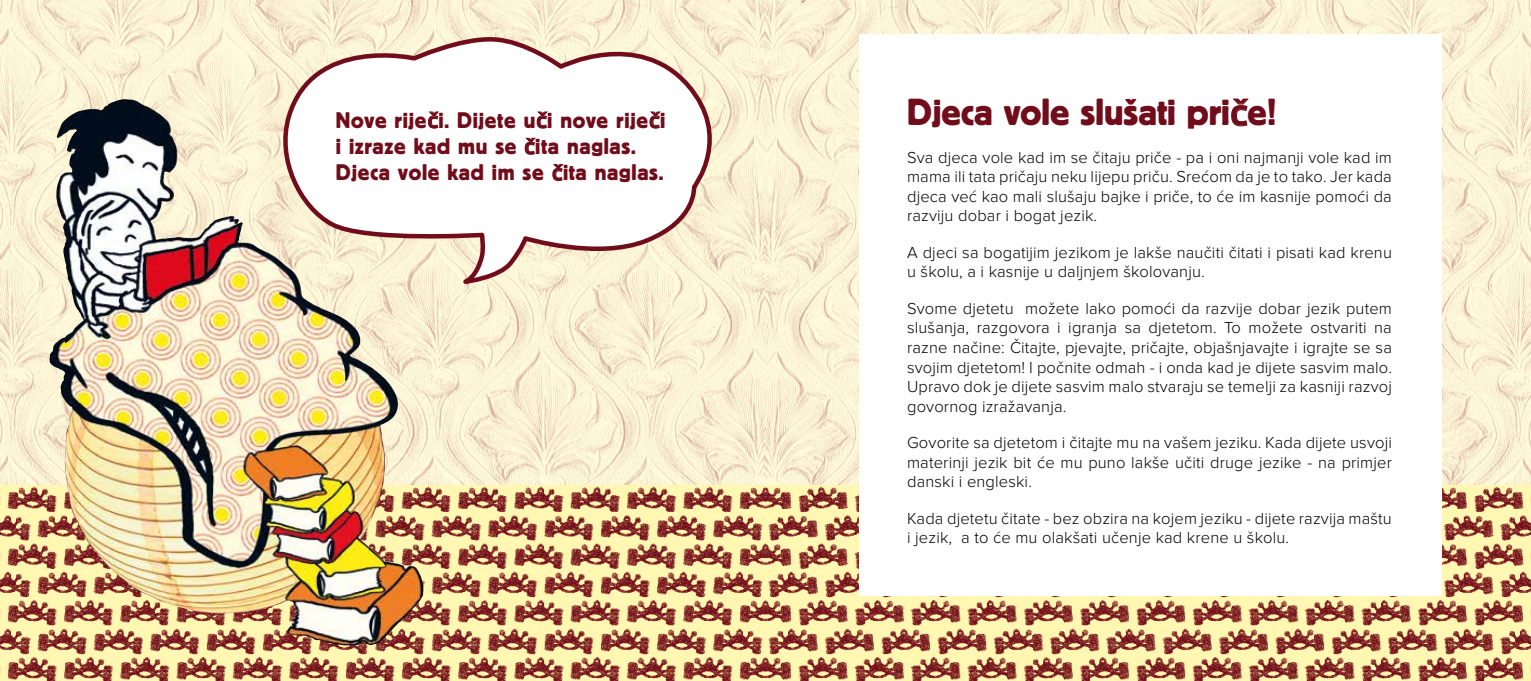
<style>
.page{position:relative;width:1531px;height:681px;background:#fff}
.page>*{position:absolute;margin:0;border:0;box-sizing:border-box;transform-origin:0 0}
.t1{font:37.5px "Block BE";color:#710c1a}
.t2{font:22.5px/26.2px "Block BE";letter-spacing:.03em;color:#710c1a}
.t3{font:300 16.5px/19.5px "Proxima Nova";letter-spacing:.01em;color:#000;text-align:justify}
.s1{font-family:"Elektra Light Pro";font-weight:700}
</style>
<div class="page">
<img style="left:0;top:0;width:765px;height:485px">
<img style="left:765px;top:0;width:766px;height:485px">
<img style="left:765px;top:485px;width:766px;height:195px">
<div style="left:859px;top:34px;width:582px;height:561px;background:#fff"></div>
<svg style="left:0;top:485px;width:765px;height:195px;background:#cba176"></svg>
<img style="left:49px;top:104px;width:247px;height:509px">
<svg style="left:1231px;top:98px;width:18px;height:29px"></svg>
<svg style="left:277px;top:29px;width:462px;height:257px"></svg>
<svg style="left:428px;top:111px;width:12px;height:18px"></svg>
<svg style="left:536px;top:111px;width:13px;height:18px"></svg>
<svg style="left:649px;top:111px;width:13px;height:18px"></svg>
<svg style="left:524px;top:137px;width:13px;height:18px"></svg>
<svg style="left:552px;top:163px;width:12px;height:18px"></svg>
<h2 class="t2" style="left:336px;top:106px;width:331px">Nove rije<span class="s1">č</span>i. Dijete u<span class="s1">č</span>i nove rije<span class="s1">č</span>i</h2>
<h2 class="t2" style="left:336px;top:132px;width:329px">i izraze kad mu se <span class="s1">č</span>ita naglas.<br>Djeca vole kad im se <span class="s1">č</span>ita naglas.</h2>
<h1 class="t1" style="left:907px;top:91px;width:371px">Djeca vole slušati pri<span class="s1">č</span>e!</h1>
<p class="t3" style="left:907px;top:148px;width:486px">Sva djeca vole kad im se čitaju priče - pa i oni najmanji vole kad im mama ili tata pričaju neku lijepu priču. Srećom da je to tako. Jer kada djeca već kao mali slušaju bajke i priče, to će im kasnije pomoći da razviju dobar i bogat jezik.</p>
<p class="t3" style="left:907px;top:243px;width:486px">A djeci sa bogatijim jezikom je lakše naučiti čitati i pisati kad krenu u školu, a i kasnije u daljnjem školovanju.</p>
<p class="t3" style="left:907px;top:299px;width:486px">Svome djetetu možete lako pomoći da razvije dobar jezik putem slušanja, razgovora i igranja sa djetetom. To možete ostvariti na razne načine: Čitajte, pjevajte, pričajte, objašnjavajte i igrajte se sa svojim djetetom! I počnite odmah - i onda kad je dijete sasvim malo.<br>Upravo dok je dijete sasvim malo stvaraju se temelji za kasniji razvoj govornog izražavanja.</p>
<p class="t3" style="left:907px;top:433px;width:486px">Govorite sa djetetom i čitajte mu na vašem jeziku. Kada dijete usvoji materinji jezik bit će mu puno lakše učiti druge jezike - na primjer danski i engleski.</p>
<p class="t3" style="left:907px;top:508px;width:486px">Kada djetetu čitate - bez obzira na kojem jeziku - dijete razvija maštu i jezik, a to će mu olakšati učenje kad krene u školu.</p>
</div>
